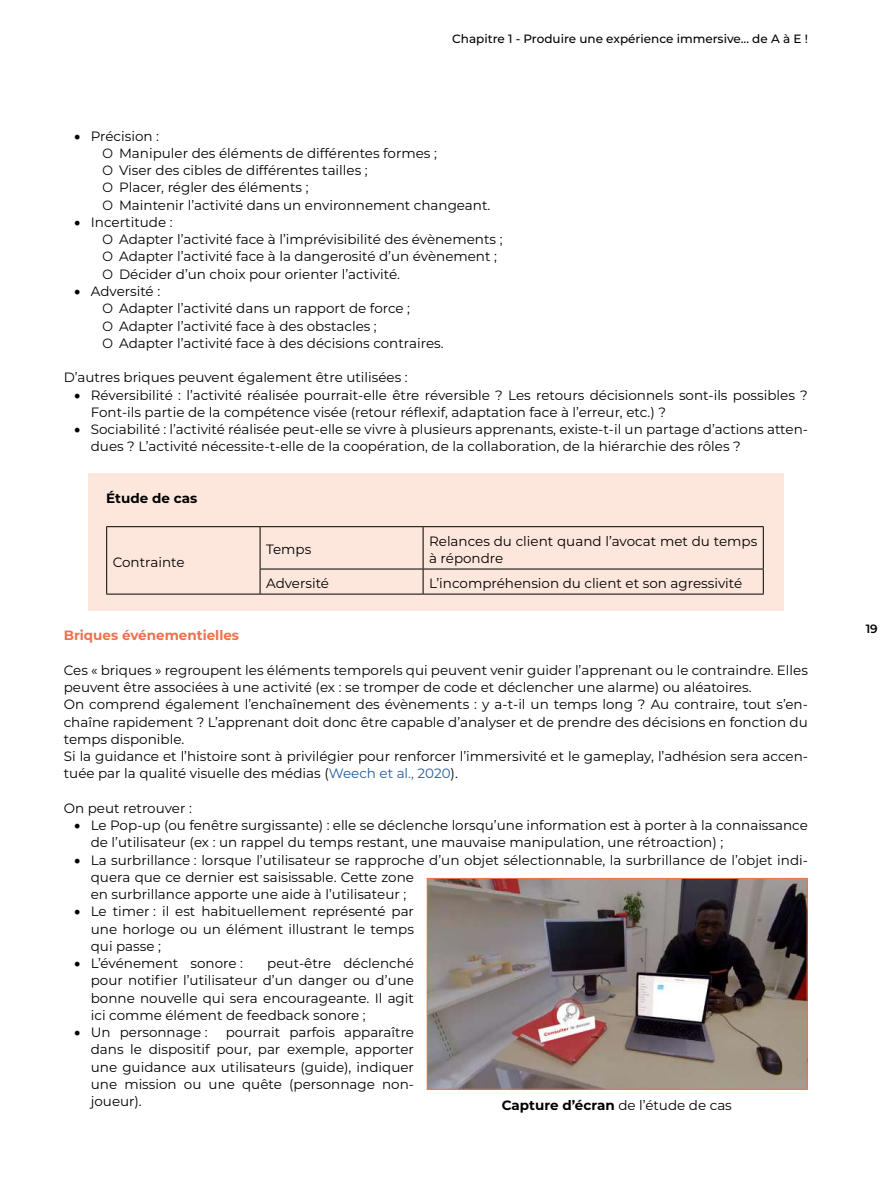
<style>
.page{position:relative;width:893px;height:1191px;background:#fff}
.page>*{position:absolute;margin:0;border:0;box-sizing:border-box;transform-origin:0 0}
.t1{font:13.5px/17.2px "Montserrat";color:#000}
.t2{font:700 13.5px "Montserrat";color:#000}
.t3{font:700 13.5px "Montserrat";color:#ee7150}
.t4{font:500 12px "Montserrat";color:#000}
.t5{font:600 12px "Montserrat";color:#000}
.s1{font-family:"Minion Pro";font-size:18px}
.s2{font-weight:300;font-size:18px}
.s3{color:#275b9b}
.s4{font-weight:400}
</style>
<div class="page">
<div style="left:88px;top:473px;width:695px;height:138px;background:#fde6db"></div>
<hr style="left:106px;top:526px;width:154px;height:1px;background:#000">
<hr style="left:106px;top:527px;width:1px;height:42px;background:#000">
<hr style="left:260px;top:526px;width:163px;height:1px;background:#000">
<hr style="left:260px;top:527px;width:1px;height:41px;background:#000">
<hr style="left:423px;top:526px;width:341px;height:1px;background:#000">
<hr style="left:423px;top:527px;width:1px;height:41px;background:#000">
<hr style="left:763px;top:527px;width:1px;height:41px;background:#000">
<svg style="left:106px;top:569px;width:1px;height:25px"></svg>
<hr style="left:260px;top:568px;width:163px;height:1px;background:#000">
<svg style="left:260px;top:569px;width:1px;height:25px"></svg>
<hr style="left:423px;top:568px;width:341px;height:1px;background:#000">
<svg style="left:423px;top:569px;width:1px;height:25px"></svg>
<svg style="left:763px;top:569px;width:1px;height:25px"></svg>
<hr style="left:106px;top:594px;width:154px;height:1px;background:#000">
<hr style="left:260px;top:594px;width:163px;height:1px;background:#000">
<hr style="left:423px;top:594px;width:341px;height:1px;background:#000">
<img style="left:429px;top:880px;width:376px;height:207px">
<div style="left:427px;top:878px;width:380px;height:211px;border:1px solid #ee7150"></div>
<p class="t4" style="left:452px;top:30px;width:357px">Chapitre 1 - Produire une expérience immersive... de A à E !</p>
<p class="t1" style="left:102px;top:127px;width:390px;text-indent:-28px"><span class="s1">•</span> Précision :<br><span class="s2">o</span> Manipuler des éléments de différentes formes ;<br><span class="s2">o</span> Viser des cibles de différentes tailles ;<br><span class="s2">o</span> Placer, régler des éléments ;<br><span class="s2">o</span> Maintenir l’activité dans un environnement changeant.</p>
<p class="t1" style="left:102px;top:213px;width:402px;text-indent:-28px"><span class="s1">•</span> Incertitude :<br><span class="s2">o</span> Adapter l’activité face à l’imprévisibilité des évènements ; <span class="s2">o</span> Adapter l’activité face à la dangerosité d’un évènement ; <span class="s2">o</span> Décider d’un choix pour orienter l’activité.</p>
<p class="t1" style="left:102px;top:282px;width:343px;text-indent:-28px"><span class="s1">•</span> Adversité :<br><span class="s2">o</span> Adapter l’activité dans un rapport de force ;<br><span class="s2">o</span> Adapter l’activité face à des obstacles ;<br><span class="s2">o</span> Adapter l’activité face à des décisions contraires.</p>
<p class="t1" style="left:64px;top:368px;width:345px">D’autres briques peuvent également être utilisées :</p>
<p class="t1" style="left:91px;top:385px;width:719px;text-indent:-17px"><span class="s1">•</span> Réversibilité : l’activité réalisée pourrait-elle être réversible ? Les retours décisionnels sont-ils possibles ?<br>Font-ils partie de la compétence visée (retour réflexif, adaptation face à l’erreur, etc.) ?</p>
<p class="t1" style="left:91px;top:420px;width:719px;text-indent:-17px"><span class="s1">•</span> Sociabilité : l’activité réalisée peut-elle se vivre à plusieurs apprenants, existe-t-il un partage d’actions atten&shy;dues ? L’activité nécessite-t-elle de la coopération, de la collaboration, de la hiérarchie des rôles ?</p>
<p class="t2" style="left:106px;top:488px;width:92px">Étude de cas</p>
<p class="t1" style="left:113px;top:553px;width:73px">Contrainte</p>
<p class="t1" style="left:266px;top:540px;width:47px">Temps</p>
<p class="t1" style="left:429px;top:532px;width:330px">Relances du client quand l’avocat met du temps à répondre</p>
<p class="t1" style="left:266px;top:574px;width:65px">Adversité</p>
<p class="t1" style="left:429px;top:574px;width:315px">L’incompréhension du client et son agressivité</p>
<p class="t3" style="left:64px;top:625px;width:177px">Briques événementielles</p>
<p class="t1" style="left:64px;top:661px;width:746px">Ces « briques » regroupent les éléments temporels qui peuvent venir guider l’apprenant ou le contraindre. Elles peuvent être associées à une activité (ex : se tromper de code et déclencher une alarme) ou aléatoires.<br>On comprend également l’enchaînement des évènements : y a-t-il un temps long ? Au contraire, tout s’en&shy;chaîne rapidement ? L’apprenant doit donc être capable d’analyser et de prendre des décisions en fonction du temps disponible.<br>Si la guidance et l’histoire sont à privilégier pour renforcer l’immersivité et le gameplay, l’adhésion sera accen&shy;tuée par la qualité visuelle des médias (<span class="s3">Weech et al., 2020</span>).</p>
<p class="t1" style="left:64px;top:799px;width:130px">On peut retrouver :</p>
<p class="t1" style="left:91px;top:816px;width:719px;text-indent:-17px"><span class="s1">•</span> Le Pop-up (ou fenêtre surgissante) : elle se déclenche lorsqu’une information est à porter à la connaissance de l’utilisateur (ex : un rappel du temps restant, une mauvaise manipulation, une rétroaction) ;</p>
<p class="t1" style="left:91px;top:850px;width:719px;text-indent:-17px"><span class="s1">•</span> La surbrillance : lorsque l’utilisateur se rapproche d’un objet sélectionnable, la surbrillance de l’objet indi&shy;quera que ce dernier est saisissable. Cette zone<br>en surbrillance apporte une aide à l’utilisateur ;</p>
<p class="t1" style="left:91px;top:902px;width:325px;text-align:justify;text-indent:-17px"><span class="s1">•</span> Le timer : il est habituellement représenté par une horloge ou un élément illustrant le temps qui passe ;</p>
<p class="t1" style="left:74px;top:954px;width:171px"><span class="s1">•</span> L’événement sonore :</p>
<p class="t1" style="left:91px;top:954px;width:325px;text-align:justify;text-indent:176px">peut-être déclenché pour notifier l’utilisateur d’un danger ou d’une bonne nouvelle qui sera encourageante. Il agit ici comme élément de feedback sonore ;</p>
<p class="t1" style="left:74px;top:1023px;width:135px"><span class="s1">•</span> Un personnage :</p>
<p class="t1" style="left:91px;top:1023px;width:325px;text-align:justify;text-indent:135px">pourrait parfois apparaître dans le dispositif pour, par exemple, apporter une guidance aux utilisateurs (guide), indiquer une mission ou une quête (personnage non&shy;joueur).</p>
<p class="t2" style="left:502px;top:1095px;width:232px">Capture d’écran <span class="s4">de l’étude de cas</span></p>
<p class="t5" style="left:866px;top:620px;width:14px">19</p>
</div>
